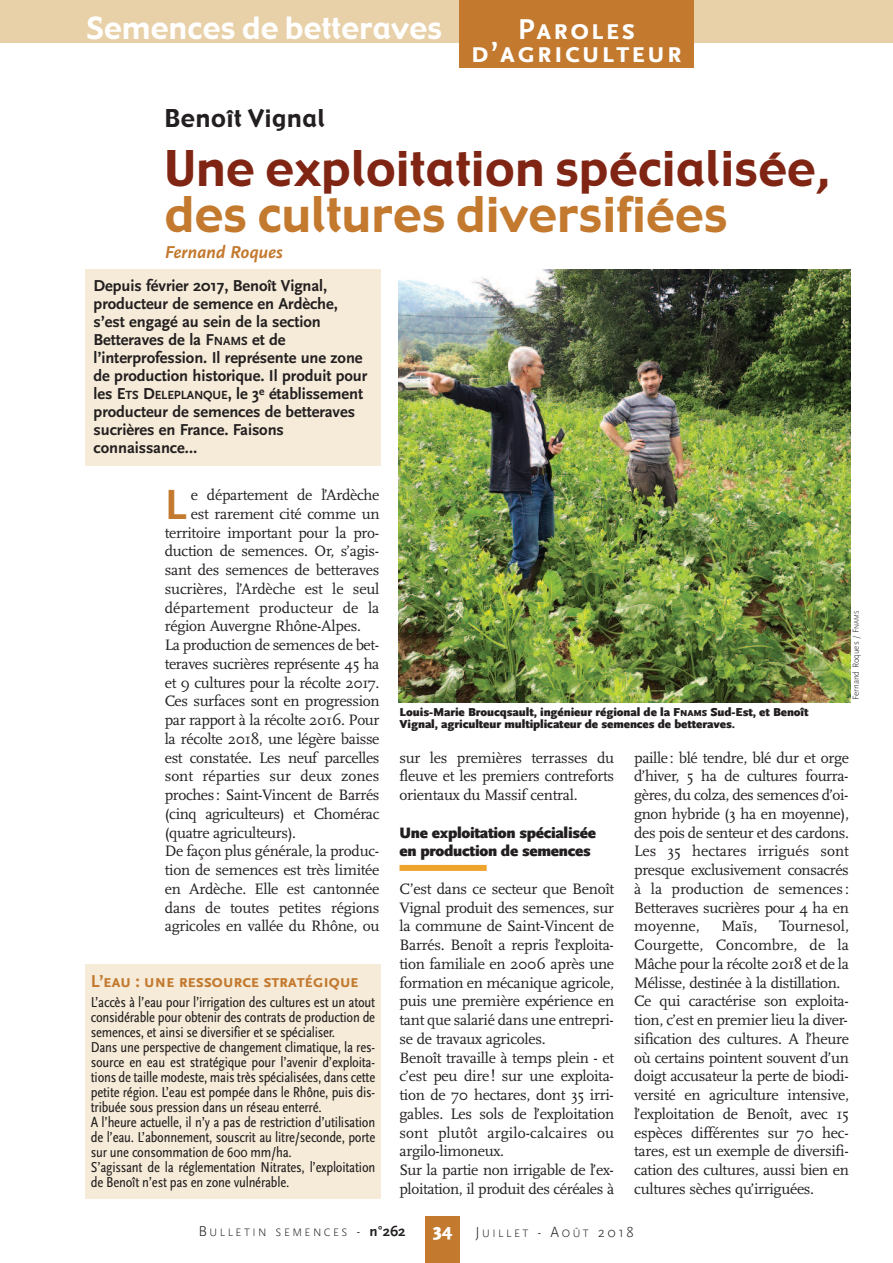
<style>
.page{position:relative;width:893px;height:1263px;background:#fff}
.page>*{position:absolute;margin:0;border:0;box-sizing:border-box;transform-origin:0 0}
.t1{font:48px "Gadget";letter-spacing:.01em;color:#802513}
.t2{font:48px "Gadget";letter-spacing:.01em;color:#c3792e}
.t3{font:700 44.1px "Scala Sans";color:#c3792e}
.t4{font:30px "Gadget";letter-spacing:.01em;color:#fff}
.t5{font:700 30px/22.5px "Scala Sans Caps";letter-spacing:.05em;color:#fff;text-align:center}
.t6{font:24px "Gadget";letter-spacing:.03em;color:#231f20}
.t7{font:700 18px "Scala Sans Caps";letter-spacing:-.025em;color:#c3792e}
.t8{font:italic 700 18px "Scala Sans";letter-spacing:-.005em;color:#c3792e}
.t9{font:900 18px "Scala Sans";color:#fff}
.t10{font:700 16.5px/18px "Scala Sans";letter-spacing:-.005em;color:#231f20}
.t11{font:15.75px/18.8px "Scala";letter-spacing:-.02em;color:#231f20;text-align:justify}
.t12{font:900 15.75px/18.8px "Scala Sans";letter-spacing:-.02em;color:#231f20}
.t13{font:15.75px "Scala";letter-spacing:.005em;color:#231f20}
.t14{font:15.75px "Scala";color:#231f20}
.t15{font:15px/15px "Scala Sans Regular Con";letter-spacing:-.015em;color:#231f20}
.t16{font:900 12px/12px "Scala Sans";letter-spacing:-.005em;color:#231f20}
.t17{font:300 11.25px "Scala Sans";letter-spacing:.22em;color:#231f20}
.t18{font:300 9px "Scala Sans";letter-spacing:-.005em;color:#231f20}
.s1{font-size:12.3px}
.s2{font-size:6.75px}
.s3{font-size:9px}
.s4{font-size:15px}
.s5{font-weight:700;font-size:15px}
</style>
<div class="page">
<div style="left:0;top:0;width:893px;height:43px;background:#e8d1a9"></div>
<div style="left:459px;top:0;width:235px;height:68px;background:#c3792e"></div>
<div style="left:425px;top:1216px;width:34px;height:47px;background:#c3792e"></div>
<div style="left:85px;top:964px;width:296px;height:235px;background:#f5ebd8"></div>
<img style="left:398px;top:270px;width:452px;height:432px">
<div style="left:85px;top:270px;width:296px;height:196px;background:#f5ebd8"></div>
<div style="left:399px;top:865px;width:88px;height:6px;background:#eea32c"></div>
<h3 class="t4" style="left:87px;top:11px;width:356px">Semences de betteraves</h3>
<h3 class="t5" style="left:471px;top:17px;width:213px">Paroles d’agriculteur</h3>
<h3 class="t6" style="left:165px;top:105px;width:162px">Benoît Vignal</h3>
<h1 class="t1" style="left:165px;top:141px;width:668px">Une exploitation spécialisée,</h1>
<h1 class="t2" style="left:165px;top:188px;width:564px">des cultures diversifiées</h1>
<p class="t8" style="left:165px;top:245px;width:119px">Fernand Roques</p>
<p class="t10" style="left:94px;top:278px;width:275px">Depuis février 2017, Benoît Vignal, producteur de semence en Ardèche, s’est engagé au sein de la section Betteraves de la F<span class="s1">NAMS</span> et de l’interprofession. Il représente une zone de production historique. Il produit pour les E<span class="s1">TS</span> D<span class="s1">ELEPLANQUE</span>, le 3<sup>e</sup> établissement producteur de semences de betteraves sucrières en France. Faisons connaissance…</p>
<h2 class="t3" style="left:165px;top:487px;width:23px">L</h2>
<p class="t11" style="left:191px;top:487px;width:190px">e département de l’Ardèche</p>
<p class="t11" style="left:191px;top:506px;width:190px">est rarement cité comme un</p>
<p class="t11" style="left:165px;top:524px;width:216px">territoire important pour la pro-</p>
<p class="t11" style="left:165px;top:543px;width:216px">duction de semences. Or, s’agis-</p>
<p class="t11" style="left:165px;top:562px;width:216px">sant des semences de betteraves</p>
<p class="t11" style="left:165px;top:581px;width:216px">sucrières, l’Ardèche est le seul</p>
<p class="t13" style="left:165px;top:601px;width:216px">département producteur de la</p>
<p class="t11" style="left:165px;top:618px;width:198px">région Auvergne Rhône-Alpes.</p>
<p class="t11" style="left:165px;top:637px;width:216px">La production de semences de bet-</p>
<p class="t11" style="left:165px;top:656px;width:216px">teraves sucrières représente 45 ha</p>
<p class="t11" style="left:165px;top:674px;width:216px">et 9 cultures pour la récolte 2017.</p>
<p class="t11" style="left:165px;top:693px;width:216px">Ces surfaces sont en progression</p>
<p class="t11" style="left:165px;top:712px;width:216px">par rapport à la récolte 2016. Pour</p>
<p class="t11" style="left:165px;top:731px;width:216px">la récolte 2018, une légère baisse</p>
<p class="t11" style="left:165px;top:749px;width:216px">est constatée. Les neuf parcelles</p>
<p class="t14" style="left:165px;top:770px;width:216px">sont réparties sur deux zones</p>
<p class="t11" style="left:165px;top:787px;width:216px">proches: Saint-Vincent de Barrés</p>
<p class="t11" style="left:165px;top:806px;width:216px">(cinq agriculteurs) et Chomérac</p>
<p class="t11" style="left:165px;top:824px;width:133px">(quatre agriculteurs).</p>
<p class="t11" style="left:165px;top:843px;width:216px">De façon plus générale, la produc-</p>
<p class="t11" style="left:165px;top:862px;width:216px">tion de semences est très limitée</p>
<p class="t11" style="left:165px;top:881px;width:216px">en Ardèche. Elle est cantonnée</p>
<p class="t11" style="left:165px;top:899px;width:216px">dans de toutes petites régions</p>
<p class="t11" style="left:165px;top:918px;width:216px">agricoles en vallée du Rhône, ou</p>
<p class="t18" style="left:850px;top:700px;width:91px;rotate:-90deg">Fernand Roques / F<span class="s2">NAMS</span></p>
<p class="t16" style="left:399px;top:706px;width:411px">Louis-Marie Broucqsault, ingénieur régional de la F<span class="s3">NAMS</span> Sud-Est, et Benoît<br>Vignal, agriculteur multiplicateur de semences de betteraves.</p>
<p class="t11" style="left:634px;top:749px;width:216px">paille: blé tendre, blé dur et orge d’hiver, 5 ha de cultures fourra&shy;gères, du colza, des semences d’oi&shy;gnon hybride (3 ha en moyenne), des pois de senteur et des cardons.<br>Les 35 hectares irrigués sont presque exclusivement consacrés à la production de semences :<br>Betteraves sucrières pour 4 ha en moyenne,</p>
<p class="t11" style="left:399px;top:749px;width:216px">sur les premières terrasses du fleuve et les premiers contreforts orientaux du Massif central.</p>
<p class="t12" style="left:399px;top:823px;width:198px">Une exploitation spécialisée en production de semences</p>
<p class="t11" style="left:399px;top:881px;width:216px;text-align:left">C’est dans ce secteur que Benoît<br>Vignal produit des semences, sur la commune de Saint-Vincent de<br>Barrés. Benoît a repris l’exploita&shy;tion familiale en 2006 après une formation en mécanique agricole, puis une première expérience en tant que salarié dans une entrepri&shy;se de travaux agricoles.<br>Benoît travaille à temps plein - et c’est peu dire! sur une exploita&shy;tion de 70 hectares, dont 35 irri&shy;gables. Les sols de l’exploitation sont plutôt argilo-calcaires ou argilo-limoneux.<br>Sur la partie non irrigable de l’ex&shy;ploitation, il produit des céréales à</p>
<p class="t11" style="left:634px;top:918px;width:216px;text-align:left;text-indent:145px">Tournesol,<br>Courgette, Concombre, de la<br>Mâche pour la récolte 2018 et de la<br>Mélisse, destinée à la distillation.<br>Ce qui caractérise son exploita&shy;tion, c’est en premier lieu la diver&shy;sification des cultures. A l’heure où certains pointent souvent d’un doigt accusateur la perte de biodi&shy;versité en agriculture intensive, l’exploitation de Benoît, avec 15 espèces différentes sur 70 hec&shy;tares, est un exemple de diversifi&shy;cation des cultures, aussi bien en cultures sèches qu’irriguées.</p>
<p class="t11" style="left:721px;top:918px;width:38px">Maïs,</p>
<p class="t7" style="left:91px;top:970px;width:270px">L’eau : une ressource stratégique</p>
<p class="t15" style="left:91px;top:994px;width:286px">L’accès à l’eau pour l’irrigation des cultures est un atout considérable pour obtenir des contrats de production de semences, et ainsi se diversifier et se spécialiser.<br>Dans une perspective de changement climatique, la res&shy;source en eau est stratégique pour l’avenir d’exploita&shy;tions de taille modeste, mais très spécialisées, dans cette petite région. L’eau est pompée dans le Rhône, puis dis&shy;tribuée sous pression dans un réseau enterré.<br>A l’heure actuelle, il n’y a pas de restriction d’utilisation de l’eau. L’abonnement, souscrit au litre/seconde, porte sur une consommation de 600 mm/ha.<br>S’agissant de la réglementation Nitrates, l’exploitation de Benoît n’est pas en zone vulnérable.</p>
<p class="t17" style="left:198px;top:1225px;width:209px"><span class="s4">B</span>ULLETIN SEMENCES <span class="s4">-</span> <span class="s5">n°262</span></p>
<p class="t9" style="left:433px;top:1220px;width:21px">34</p>
<p class="t17" style="left:475px;top:1227px;width:160px"><span class="s4">J</span>UILLET <span class="s4">- A</span>OÛT <span class="s4">2018</span></p>
</div>
